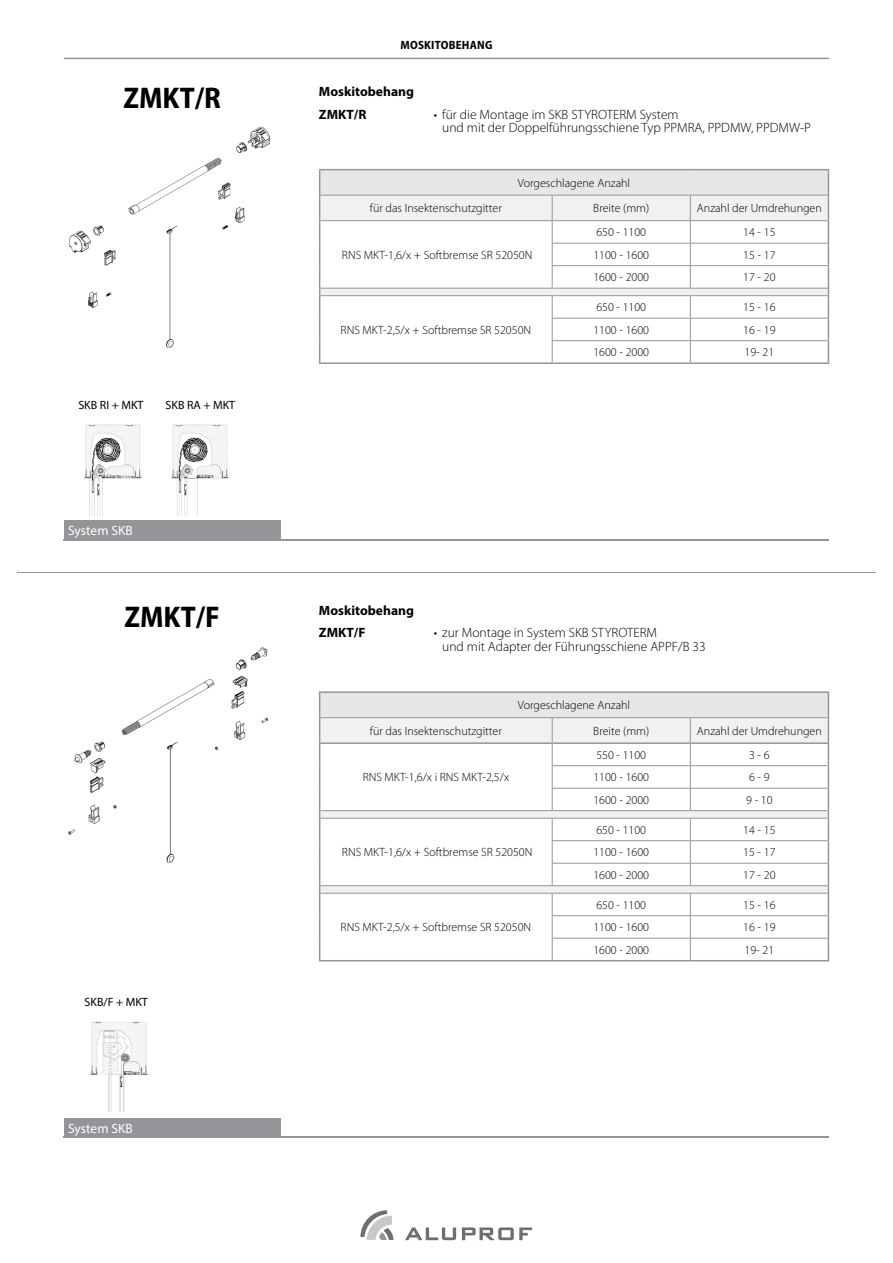
<style>
.page{position:relative;width:893px;height:1263px;background:#fff}
.page>*{position:absolute;margin:0;border:0;box-sizing:border-box;transform-origin:0 0}
.t1{font:700 semi-condensed 30px "Myriad Pro";color:#000}
.t2{font:300 13.5px/13.5px "Myriad Pro";color:#000}
.t3{font:700 13.5px "Myriad Pro";color:#000}
.t4{font:13.5px "Myriad Pro";color:#fff}
.t5{font:300 12px "Myriad Pro";color:#000}
.t6{font:12px "Myriad Pro";color:#000}
.t7{font:700 semi-condensed 12px "Myriad Pro";letter-spacing:.02em;color:#000}
</style>
<div class="page">
<svg style="left:360px;top:1210px;width:33px;height:30px"></svg>
<svg style="left:405px;top:1227px;width:51px;height:13px"></svg>
<svg style="left:462px;top:1227px;width:70px;height:13px"></svg>
<hr style="left:64px;top:58px;width:765px;height:1px;background:#939598">
<img style="left:89px;top:1021px;width:60px;height:91px">
<img style="left:170px;top:424px;width:60px;height:92px">
<img style="left:83px;top:424px;width:60px;height:92px">
<img style="left:69px;top:127px;width:202px;height:220px">
<div style="left:320px;top:692px;width:508px;height:26px;background:#e6e7e8"></div>
<svg style="left:320px;top:718px;width:508px;height:175px"></svg>
<hr style="left:320px;top:717px;width:232px;height:1px;background:#939598">
<hr style="left:552px;top:717px;width:138px;height:1px;background:#939598">
<hr style="left:690px;top:717px;width:138px;height:1px;background:#939598">
<hr style="left:552px;top:765px;width:138px;height:1px;background:#939598">
<hr style="left:690px;top:765px;width:138px;height:1px;background:#939598">
<hr style="left:552px;top:788px;width:138px;height:1px;background:#939598">
<hr style="left:690px;top:788px;width:138px;height:1px;background:#939598">
<hr style="left:319px;top:691px;width:233px;height:2px;background:#939598">
<hr style="left:552px;top:691px;width:138px;height:2px;background:#939598">
<hr style="left:690px;top:691px;width:139px;height:2px;background:#939598">
<hr style="left:319px;top:960px;width:233px;height:1px;background:#939598">
<hr style="left:552px;top:960px;width:138px;height:1px;background:#939598">
<hr style="left:690px;top:960px;width:139px;height:1px;background:#939598">
<hr style="left:319px;top:742px;width:233px;height:2px;background:#939598">
<hr style="left:552px;top:742px;width:138px;height:2px;background:#939598">
<hr style="left:690px;top:742px;width:139px;height:2px;background:#939598">
<svg style="left:319px;top:693px;width:1px;height:267px"></svg>
<svg style="left:828px;top:693px;width:1px;height:267px"></svg>
<hr style="left:320px;top:818px;width:232px;height:1px;background:#939598">
<hr style="left:552px;top:818px;width:138px;height:1px;background:#939598">
<hr style="left:690px;top:818px;width:138px;height:1px;background:#939598">
<hr style="left:552px;top:840px;width:138px;height:1px;background:#939598">
<hr style="left:690px;top:840px;width:138px;height:1px;background:#939598">
<hr style="left:552px;top:863px;width:138px;height:1px;background:#939598">
<svg style="left:552px;top:818px;width:1px;height:67px"></svg>
<hr style="left:690px;top:863px;width:138px;height:1px;background:#939598">
<svg style="left:690px;top:818px;width:1px;height:67px"></svg>
<hr style="left:320px;top:885px;width:232px;height:1px;background:#939598">
<hr style="left:552px;top:885px;width:138px;height:1px;background:#939598">
<hr style="left:690px;top:885px;width:138px;height:1px;background:#939598">
<hr style="left:320px;top:893px;width:232px;height:1px;background:#939598">
<hr style="left:552px;top:893px;width:138px;height:1px;background:#939598">
<hr style="left:690px;top:893px;width:138px;height:1px;background:#939598">
<hr style="left:552px;top:915px;width:138px;height:1px;background:#939598">
<hr style="left:690px;top:915px;width:138px;height:1px;background:#939598">
<hr style="left:552px;top:938px;width:138px;height:1px;background:#939598">
<svg style="left:552px;top:893px;width:1px;height:67px"></svg>
<hr style="left:690px;top:938px;width:138px;height:1px;background:#939598">
<svg style="left:690px;top:893px;width:1px;height:67px"></svg>
<svg style="left:552px;top:718px;width:1px;height:92px"></svg>
<svg style="left:690px;top:718px;width:1px;height:92px"></svg>
<hr style="left:320px;top:810px;width:232px;height:1px;background:#939598">
<hr style="left:552px;top:810px;width:138px;height:1px;background:#939598">
<hr style="left:690px;top:810px;width:138px;height:1px;background:#939598">
<hr style="left:64px;top:539px;width:765px;height:2px;background:#939598">
<div style="left:64px;top:520px;width:217px;height:20px;background:#939598"></div>
<hr style="left:64px;top:1136px;width:765px;height:2px;background:#939598">
<div style="left:64px;top:1117px;width:217px;height:20px;background:#939598"></div>
<div style="left:320px;top:170px;width:508px;height:25px;background:#e6e7e8"></div>
<svg style="left:320px;top:196px;width:508px;height:99px"></svg>
<hr style="left:320px;top:195px;width:232px;height:1px;background:#939598">
<hr style="left:552px;top:195px;width:138px;height:1px;background:#939598">
<hr style="left:690px;top:195px;width:138px;height:1px;background:#939598">
<hr style="left:319px;top:169px;width:233px;height:1px;background:#939598">
<hr style="left:552px;top:169px;width:138px;height:1px;background:#939598">
<hr style="left:690px;top:169px;width:139px;height:1px;background:#939598">
<hr style="left:319px;top:362px;width:233px;height:2px;background:#939598">
<hr style="left:552px;top:362px;width:138px;height:2px;background:#939598">
<hr style="left:690px;top:362px;width:139px;height:2px;background:#939598">
<svg style="left:319px;top:170px;width:1px;height:192px"></svg>
<svg style="left:828px;top:170px;width:1px;height:192px"></svg>
<hr style="left:320px;top:220px;width:232px;height:1px;background:#939598">
<hr style="left:552px;top:220px;width:138px;height:1px;background:#939598">
<hr style="left:690px;top:220px;width:138px;height:1px;background:#939598">
<hr style="left:552px;top:243px;width:138px;height:1px;background:#939598">
<hr style="left:690px;top:243px;width:138px;height:1px;background:#939598">
<hr style="left:552px;top:265px;width:138px;height:1px;background:#939598">
<svg style="left:552px;top:196px;width:1px;height:92px"></svg>
<hr style="left:690px;top:265px;width:138px;height:1px;background:#939598">
<svg style="left:690px;top:196px;width:1px;height:92px"></svg>
<hr style="left:320px;top:288px;width:232px;height:1px;background:#939598">
<hr style="left:552px;top:288px;width:138px;height:1px;background:#939598">
<hr style="left:690px;top:288px;width:138px;height:1px;background:#939598">
<hr style="left:320px;top:295px;width:232px;height:1px;background:#939598">
<hr style="left:552px;top:295px;width:138px;height:1px;background:#939598">
<hr style="left:690px;top:295px;width:138px;height:1px;background:#939598">
<hr style="left:552px;top:318px;width:138px;height:1px;background:#939598">
<hr style="left:690px;top:318px;width:138px;height:1px;background:#939598">
<hr style="left:552px;top:340px;width:138px;height:1px;background:#939598">
<svg style="left:552px;top:296px;width:1px;height:66px"></svg>
<hr style="left:690px;top:340px;width:138px;height:1px;background:#939598">
<svg style="left:690px;top:296px;width:1px;height:66px"></svg>
<img style="left:68px;top:647px;width:201px;height:216px">
<h1 class="t1" style="left:123px;top:82px;width:99px">ZMKT/R</h1>
<p class="t6" style="left:78px;top:398px;width:67px">SKB RI + MKT</p>
<p class="t6" style="left:166px;top:398px;width:71px">SKB RA + MKT</p>
<p class="t4" style="left:68px;top:522px;width:66px">System SKB</p>
<h1 class="t1" style="left:125px;top:600px;width:97px">ZMKT/F</h1>
<p class="t6" style="left:85px;top:995px;width:65px">SKB/F + MKT</p>
<p class="t4" style="left:68px;top:1120px;width:66px">System SKB</p>
<p class="t7" style="left:400px;top:38px;width:94px">MOSKITOBEHANG</p>
<p class="t3" style="left:319px;top:83px;width:97px">Moskitobehang</p>
<p class="t3" style="left:319px;top:105px;width:49px">ZMKT/R</p>
<p class="t2" style="left:442px;top:108px;width:370px;text-indent:-9px">• für die Montage im SKB STYROTERM System<br>und mit der Doppelführungsschiene Typ PPMRA, PPDMW, PPDMW-P</p>
<p class="t5" style="left:518px;top:176px;width:114px">Vorgeschlagene Anzahl</p>
<p class="t5" style="left:370px;top:202px;width:133px">für das Insektenschutzgitter</p>
<p class="t5" style="left:593px;top:202px;width:57px">Breite (mm)</p>
<p class="t5" style="left:697px;top:202px;width:126px">Anzahl der Umdrehungen</p>
<p class="t5" style="left:342px;top:248px;width:192px">RNS MKT-1,6/x + Softbremse SR 52050N</p>
<p class="t5" style="left:596px;top:226px;width:51px">650 - 1100</p>
<p class="t5" style="left:743px;top:226px;width:34px">14 - 15</p>
<p class="t5" style="left:593px;top:248px;width:57px">1100 - 1600</p>
<p class="t5" style="left:743px;top:248px;width:34px">15 - 17</p>
<p class="t5" style="left:593px;top:271px;width:57px">1600 - 2000</p>
<p class="t5" style="left:743px;top:271px;width:34px">17 - 20</p>
<p class="t5" style="left:341px;top:323px;width:192px">RNS MKT-2,5/x + Softbremse SR 52050N</p>
<p class="t5" style="left:596px;top:301px;width:51px">650 - 1100</p>
<p class="t5" style="left:743px;top:301px;width:34px">15 - 16</p>
<p class="t5" style="left:593px;top:323px;width:57px">1100 - 1600</p>
<p class="t5" style="left:743px;top:323px;width:34px">16 - 19</p>
<p class="t5" style="left:593px;top:346px;width:57px">1600 - 2000</p>
<p class="t5" style="left:745px;top:346px;width:31px">19- 21</p>
<p class="t3" style="left:319px;top:601px;width:97px">Moskitobehang</p>
<p class="t3" style="left:319px;top:624px;width:48px">ZMKT/F</p>
<p class="t2" style="left:442px;top:626px;width:265px;text-indent:-9px">• zur Montage in System SKB STYROTERM<br>und mit Adapter der Führungsschiene APPF/B 33</p>
<p class="t5" style="left:518px;top:699px;width:114px">Vorgeschlagene Anzahl</p>
<p class="t5" style="left:370px;top:724px;width:133px">für das Insektenschutzgitter</p>
<p class="t5" style="left:593px;top:724px;width:57px">Breite (mm)</p>
<p class="t5" style="left:697px;top:724px;width:126px">Anzahl der Umdrehungen</p>
<p class="t5" style="left:363px;top:771px;width:148px">RNS MKT-1,6/x i RNS MKT-2,5/x</p>
<p class="t5" style="left:596px;top:748px;width:51px">550 - 1100</p>
<p class="t5" style="left:749px;top:748px;width:22px">3 - 6</p>
<p class="t5" style="left:593px;top:771px;width:57px">1100 - 1600</p>
<p class="t5" style="left:749px;top:771px;width:22px">6 - 9</p>
<p class="t5" style="left:593px;top:793px;width:57px">1600 - 2000</p>
<p class="t5" style="left:746px;top:793px;width:28px">9 - 10</p>
<p class="t5" style="left:342px;top:846px;width:192px">RNS MKT-1,6/x + Softbremse SR 52050N</p>
<p class="t5" style="left:341px;top:921px;width:192px">RNS MKT-2,5/x + Softbremse SR 52050N</p>
<p class="t5" style="left:596px;top:823px;width:51px">650 - 1100</p>
<p class="t5" style="left:743px;top:823px;width:34px">14 - 15</p>
<p class="t5" style="left:593px;top:846px;width:57px">1100 - 1600</p>
<p class="t5" style="left:743px;top:846px;width:34px">15 - 17</p>
<p class="t5" style="left:593px;top:868px;width:57px">1600 - 2000</p>
<p class="t5" style="left:743px;top:868px;width:34px">17 - 20</p>
<p class="t5" style="left:596px;top:898px;width:51px">650 - 1100</p>
<p class="t5" style="left:743px;top:898px;width:34px">15 - 16</p>
<p class="t5" style="left:593px;top:921px;width:57px">1100 - 1600</p>
<p class="t5" style="left:743px;top:921px;width:34px">16 - 19</p>
<p class="t5" style="left:593px;top:943px;width:57px">1600 - 2000</p>
<p class="t5" style="left:745px;top:943px;width:31px">19- 21</p>
</div>
